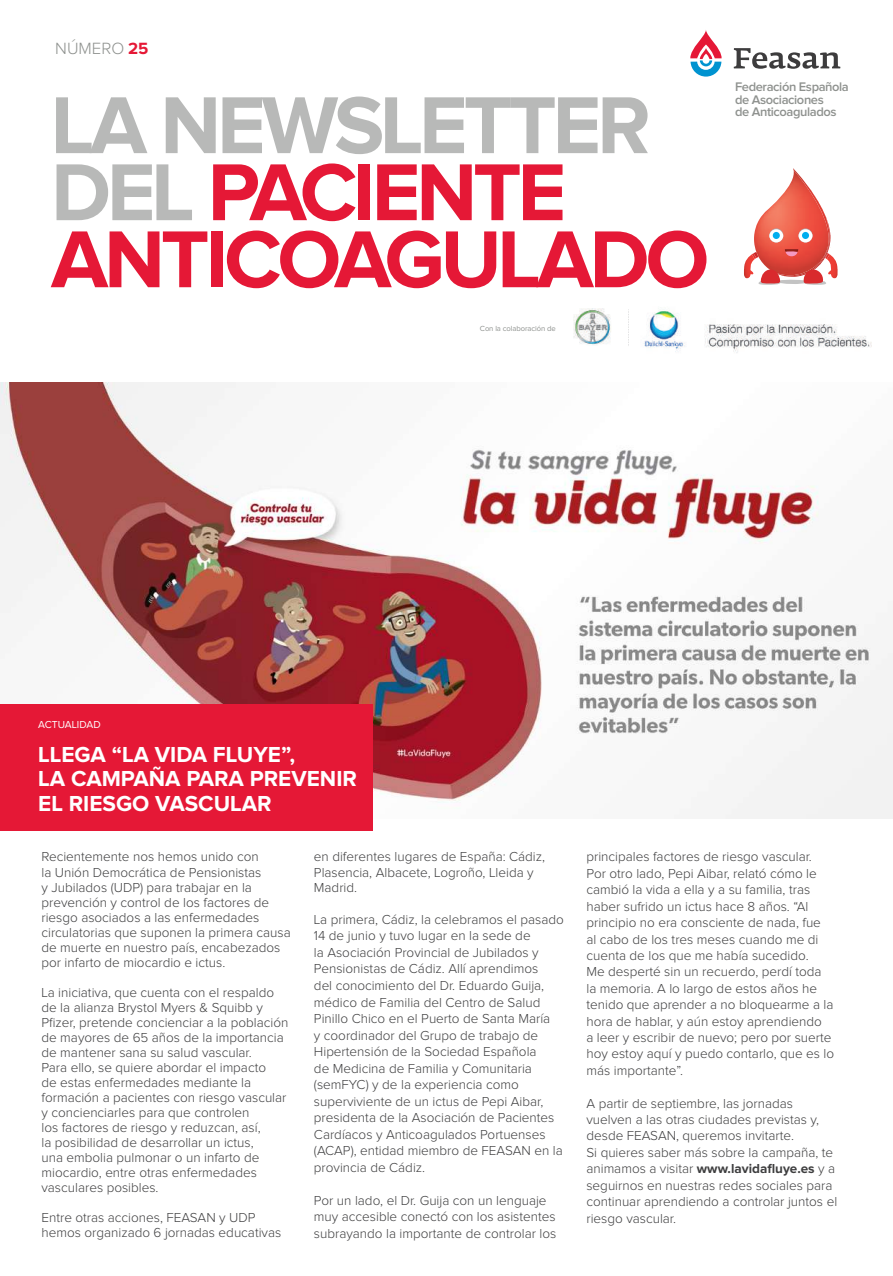
<style>
.page{position:relative;width:893px;height:1276px;background:#fff}
.page>*{position:absolute;margin:0;border:0;box-sizing:border-box;transform-origin:0 0}
.t1{font:700 83.55px/67.1px "Proxima Nova";letter-spacing:-.05em;color:#e51836}
.t2{font:700 22.5px/24.5px "Proxima Nova";color:#fff}
.t3{font:300 16.8px "Proxima Nova";color:#8e918e}
.t4{font:300 13.5px/15px "Proxima Nova";color:#3e3e3f}
.t5{font:600 12.9px/12.6px "Proxima Nova";letter-spacing:-.03em;color:#8e918e}
.t6{font:10.5px "Proxima Nova";color:#fff}
.t7{font:7.65px "Proxima Nova";letter-spacing:-.01em;color:#8e918e}
.s1{font-weight:700;color:#e51836}
.s2{color:#b8b9b8}
.s3{font-weight:700}
</style>
<div class="page">
<img style="left:0;top:382px;width:893px;height:436px">
<img style="left:574px;top:309px;width:37px;height:36px">
<svg style="left:690px;top:30px;width:32px;height:47px"></svg>
<svg style="left:744px;top:168px;width:94px;height:117px"></svg>
<svg style="left:769px;top:228px;width:14px;height:14px"></svg>
<svg style="left:769px;top:229px;width:14px;height:13px"></svg>
<div style="left:773px;top:232px;width:7px;height:7px;background:#00aeef;border-radius:50%"></div>
<img style="left:644px;top:311px;width:228px;height:42px">
<svg style="left:734px;top:48px;width:106px;height:21px"></svg>
<div style="left:0;top:704px;width:372px;height:126px;background:#e51836"></div>
<p class="t3" style="left:55px;top:40px;width:95px">NÚMERO <span class="s1">25</span></p>
<h1 class="t1" style="left:51px;top:95px;width:660px"><span class="s2">LA NEWSLETTER<br>DEL</span> PACIENTE<br>ANTICOAGULADO</h1>
<p class="t7" style="left:480px;top:325px;width:77px">Con la colaboración de</p>
<p class="t5" style="left:735px;top:81px;width:115px">Federación Española de Asociaciones<br>de Anticoagulados</p>
<p class="t6" style="left:38px;top:719px;width:64px">ACTUALIDAD</p>
<h2 class="t2" style="left:38px;top:743px;width:320px">LLEGA “LA VIDA FLUYE”,<br>LA CAMPAÑA PARA PREVENIR<br>EL RIESGO VASCULAR</h2>
<p class="t4" style="left:41px;top:850px;width:251px">Recientemente nos hemos unido con<br>la Unión Democrática de Pensionistas<br>y Jubilados (UDP) para trabajar en la prevención y control de los factores de riesgo asociados a las enfermedades circulatorias que suponen la primera causa de muerte en nuestro país, encabezados por infarto de miocardio e ictus.</p>
<p class="t4" style="left:41px;top:985px;width:248px">La iniciativa, que cuenta con el respaldo de la alianza Brystol Myers &amp; Squibb y Pfizer, pretende concienciar a la población de mayores de 65 años de la importancia de mantener sana su salud vascular.<br>Para ello, se quiere abordar el impacto<br>de estas enfermedades mediante la formación a pacientes con riesgo vascular y concienciarles para que controlen<br>los factores de riesgo y reduzcan, así,<br>la posibilidad de desarrollar un ictus,<br>una embolia pulmonar o un infarto de miocardio, entre otras enfermedades vasculares posibles.</p>
<p class="t4" style="left:41px;top:1211px;width:241px">Entre otras acciones, FEASAN y UDP hemos organizado 6 jornadas educativas</p>
<p class="t4" style="left:314px;top:850px;width:233px">en diferentes lugares de España: Cádiz,<br>Plasencia, Albacete, Logroño, Lleida y<br>Madrid.</p>
<p class="t4" style="left:314px;top:911px;width:251px;line-height:16.5px">La primera, Cádiz, la celebramos el pasado 14 de junio y tuvo lugar en la sede de<br>la Asociación Provincial de Jubilados y Pensionistas de Cádiz. Allí aprendimos<br>del conocimiento del Dr. Eduardo Guija, médico de Familia del Centro de Salud Pinillo Chico en el Puerto de Santa María<br>y coordinador del Grupo de trabajo de Hipertensión de la Sociedad Española<br>de Medicina de Familia y Comunitaria (semFYC) y de la experiencia como superviviente de un ictus de Pepi Aibar, presidenta de la Asociación de Pacientes Cardíacos y Anticoagulados Portuenses (ACAP), entidad miembro de FEASAN en la provincia de Cádiz.</p>
<p class="t4" style="left:314px;top:1192px;width:244px;line-height:16.5px">Por un lado, el Dr. Guija con un lenguaje muy accesible conectó con los asistentes subrayando la importante de controlar los</p>
<p class="t4" style="left:586px;top:849px;width:249px;line-height:16.4px">principales factores de riesgo vascular.<br>Por otro lado, Pepi Aibar, relató cómo le cambió la vida a ella y a su familia, tras haber sufrido un ictus hace 8 años. “Al principio no era consciente de nada, fue al cabo de los tres meses cuando me di cuenta de los que me había sucedido.<br>Me desperté sin un recuerdo, perdí toda la memoria. A lo largo de estos años he tenido que aprender a no bloquearme a la hora de hablar, y aún estoy aprendiendo<br>a leer y escribir de nuevo; pero por suerte hoy estoy aquí y puedo contarlo, que es lo más importante”.</p>
<p class="t4" style="left:586px;top:1095px;width:252px;line-height:16.4px">A partir de septiembre, las jornadas vuelven a las otras ciudades previstas y, desde FEASAN, queremos invitarte.<br>Si quieres saber más sobre la campaña, te animamos a visitar <span class="s3">www.lavidafluye.es</span> y a seguirnos en nuestras redes sociales para continuar aprendiendo a controlar juntos el riesgo vascular.</p>
</div>
